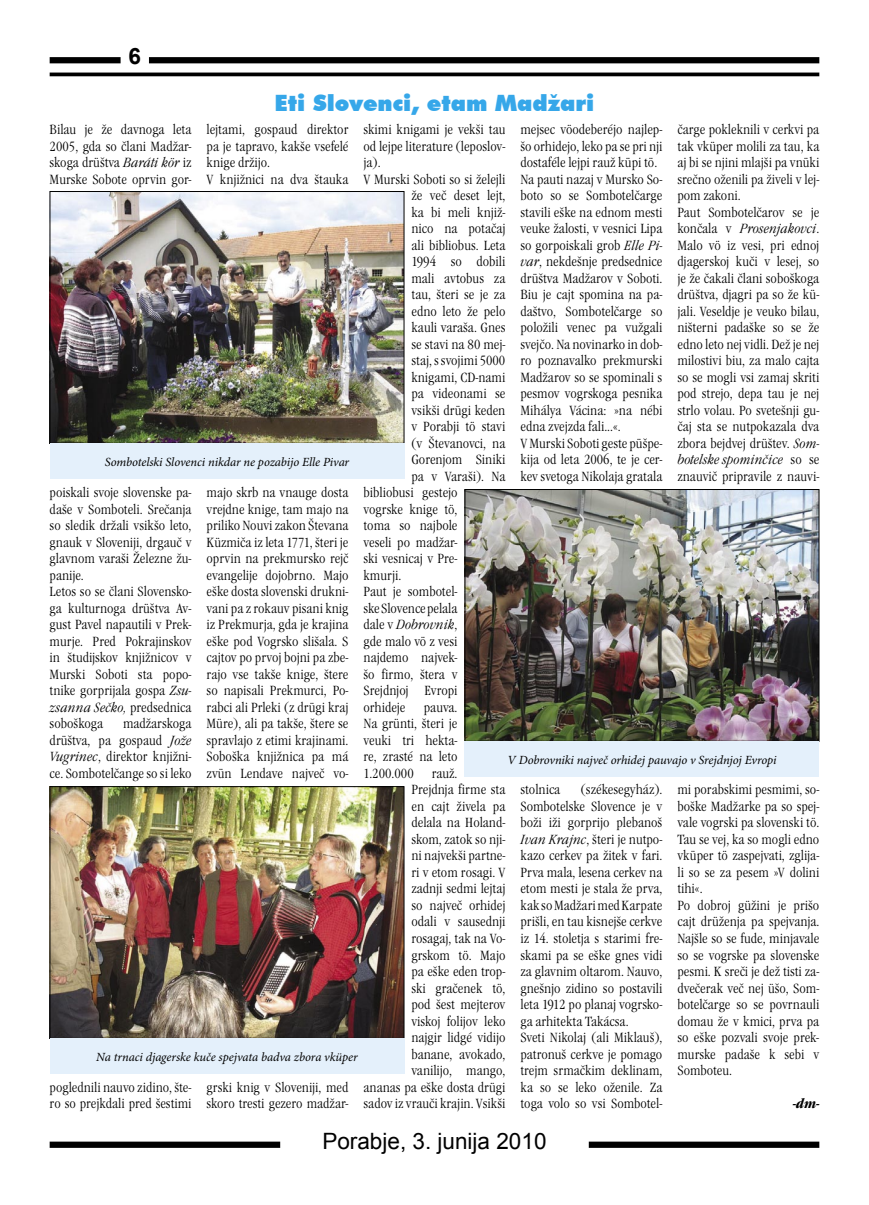
<style>
.page{position:relative;width:869px;height:1205px;background:#fff}
.page>*{position:absolute;margin:0;border:0;box-sizing:border-box;transform-origin:0 0}
.cím{font:900 22.5px "Futura BT";color:#36a7e9}
.t1{font:22.5px "Arial";color:#000}
.t2{font:700 22.5px "Arial";color:#000}
.ujszoveg{font:13.75px/16.5px "Garamond Itc TEE Ligh Cond";color:#000;text-align:justify;scale:1.06 1}
.ujalairas{font:italic 700 condensed 13.75px "Garamond Itc TEE";color:#000;scale:1.06 1}
.szoveg{font:italic 12.5px "Minion Pro";letter-spacing:-.005em;color:#000}
.s1{font-family:"Garamond Itc TEE Ligh Cond Ital"}
</style>
<div class="page">
<div style="left:50px;top:1141px;width:230px;height:7px;background:#000"></div>
<div style="left:588px;top:1141px;width:231px;height:7px;background:#000"></div>
<hr style="left:50px;top:73px;width:769px;height:3px;background:#000">
<div style="left:50px;top:57px;width:70px;height:6px;background:#000"></div>
<div style="left:149px;top:57px;width:670px;height:6px;background:#000"></div>
<img style="left:52px;top:193px;width:350px;height:249px">
<div style="left:50px;top:191px;width:354px;height:253px;border:1px solid #000"></div>
<div style="left:50px;top:444px;width:354px;height:35px;background:#e4f0fb"></div>
<img style="left:466px;top:491px;width:351px;height:248px">
<div style="left:464px;top:489px;width:355px;height:252px;border:1px solid #000"></div>
<div style="left:464px;top:741px;width:355px;height:36px;background:#e4f0fb"></div>
<img style="left:52px;top:788px;width:350px;height:248px">
<div style="left:50px;top:786px;width:354px;height:252px;border:1px solid #000"></div>
<div style="left:50px;top:1038px;width:354px;height:36px;background:#e4f0fb"></div>
<h1 class="t2" style="left:128px;top:41px;width:14px">6</h1>
<p class="cím" style="left:274px;top:90px;width:321px">Eti Slovenci, etam Madžari</p>
<p class="ujszoveg" style="left:520px;top:122px;width:135px">mejsec vöodeberéjo najlep&shy;šo orhidejo, leko pa se pri nji dostaféle lejpi rauž küpi tö.</p>
<p class="ujszoveg" style="left:520px;top:171px;width:135px">Na pauti nazaj v Mursko So&shy;boto so se Sombotelčarge stavili eške na ednom mesti veuke žalosti, v vesnici Lipa so gorpoiskali grob <span class="s1">Elle Pi&shy;var</span>, nekdešnje predsednice drüštva Madžarov v Soboti.<br>Biu je cajt spomina na pa&shy;daštvo, Sombotelčarge so položili venec pa vužgali svejčo. Na novinarko in dob&shy;ro poznavalko prekmurski Madžarov so se spominali s pesmov vogrskoga pesnika Mihálya Vácina: »na nébi edna zvejzda fali...«.</p>
<p class="ujszoveg" style="left:520px;top:435px;width:135px">V Murski Soboti geste püšpe&shy;kija od leta 2006, te je cer&shy;kev svetoga Nikolaja gratala</p>
<p class="ujszoveg" style="left:50px;top:122px;width:135px">Bilau je že davnoga leta 2005, gda so člani Madžar&shy;skoga drüštva <span class="s1">Baráti kör</span> iz Murske Sobote oprvin gor-</p>
<p class="ujszoveg" style="left:206px;top:122px;width:135px">lejtami, gospaud direktor pa je tapravo, kakše vsefelé knige držijo.</p>
<p class="ujszoveg" style="left:206px;top:171px;width:135px">V knjižnici na dva štauka</p>
<p class="ujszoveg" style="left:363px;top:122px;width:135px">skimi knigami je vekši tau od lejpe literature (leposlov&shy;ja).</p>
<p class="ujszoveg" style="left:363px;top:171px;width:135px">V Murski Soboti so si želejli</p>
<p class="ujszoveg" style="left:411px;top:188px;width:90px">že več deset lejt,</p>
<p class="ujszoveg" style="left:411px;top:204px;width:90px">ka bi meli knjiž-</p>
<p class="ujszoveg" style="left:411px;top:221px;width:90px">nico na potačaj</p>
<p class="ujszoveg" style="left:411px;top:237px;width:90px">ali bibliobus. Leta</p>
<p class="ujszoveg" style="left:411px;top:254px;width:90px">1994 so dobili</p>
<p class="ujszoveg" style="left:411px;top:270px;width:90px">mali avtobus za</p>
<p class="ujszoveg" style="left:411px;top:287px;width:90px">tau, šteri se je za</p>
<p class="ujszoveg" style="left:411px;top:303px;width:90px">edno leto že pelo</p>
<p class="ujszoveg" style="left:411px;top:320px;width:90px">kauli varaša. Gnes</p>
<p class="ujszoveg" style="left:411px;top:336px;width:90px">se stavi na 80 mej-</p>
<p class="ujszoveg" style="left:411px;top:353px;width:90px">staj, s svojimi 5000</p>
<p class="ujszoveg" style="left:411px;top:369px;width:90px">knigami, CD-nami</p>
<p class="ujszoveg" style="left:411px;top:386px;width:90px">pa videonami se</p>
<p class="ujszoveg" style="left:411px;top:402px;width:90px">vsikši drügi keden</p>
<p class="ujszoveg" style="left:411px;top:419px;width:90px">v Porabji tö stavi</p>
<p class="ujszoveg" style="left:411px;top:435px;width:90px">(v Števanovci, na</p>
<p class="ujszoveg" style="left:411px;top:452px;width:90px">Gorenjom Siniki</p>
<p class="ujszoveg" style="left:411px;top:468px;width:90px">pa v Varaši). Na</p>
<p class="ujszoveg" style="left:363px;top:485px;width:90px">bibliobusi gestejo</p>
<p class="ujszoveg" style="left:363px;top:501px;width:90px">vogrske knige tö,</p>
<p class="ujszoveg" style="left:363px;top:518px;width:90px">toma so najbole</p>
<p class="ujszoveg" style="left:363px;top:534px;width:90px">veseli po madžar-</p>
<p class="ujszoveg" style="left:363px;top:551px;width:90px">ski vesnicaj v Pre-</p>
<p class="ujszoveg" style="left:363px;top:567px;width:37px">kmurji.</p>
<p class="ujszoveg" style="left:363px;top:584px;width:90px">Paut je sombotel&shy;ske Slovence pelala dale v <span class="s1">Dobrovnik</span>, gde malo vö z vesi najdemo najvek&shy;šo firmo, štera v Srejdnjoj Evropi orhideje</p>
<p class="ujszoveg" style="left:677px;top:122px;width:135px">čarge pokleknili v cerkvi pa tak vküper molili za tau, ka aj bi se njini mlajši pa vnüki srečno oženili pa živeli v lej&shy;pom zakoni.</p>
<p class="ujszoveg" style="left:677px;top:204px;width:135px">Paut Sombotelčarov se je končala v <span class="s1">Prosenjakovci</span>.<br>Malo vö iz vesi, pri ednoj djagerskoj kuči v lesej, so je že čakali člani soboškoga drüštva, djagri pa so že kü&shy;jali. Veseldje je veuko bilau, ništerni padaške so se že edno leto nej vidli. Dež je nej milostivi biu, za malo cajta so se mogli vsi zamaj skriti pod strejo, depa tau je nej strlo volau. Po svetešnji gu&shy;čaj sta se nutpokazala dva zbora bejdvej drüštev. <span class="s1">Som&shy;botelske spominčice</span> so se znauvič pripravile z nauvi-</p>
<p class="szoveg" style="left:105px;top:454px;width:246px">Sombotelski Slovenci nikdar ne pozabijo Elle Pivar</p>
<p class="ujszoveg" style="left:206px;top:485px;width:135px">majo skrb na vnauge dosta vrejdne knige, tam majo na priliko Nouvi zakon Števana Küzmiča iz leta 1771, šteri je oprvin na prekmursko rejč evangelije dojobrno. Majo eške dosta slovenski drukni&shy;vani pa z rokauv pisani knig iz Prekmurja, gda je krajina eške pod Vogrsko slišala. S cajtov po prvoj bojni pa zbe&shy;rajo vse takše knige, štere so napisali Prekmurci, Po&shy;rabci ali Prleki (z drügi kraj Müre), ali pa takše, štere se spravlajo z etimi krajinami.<br>Soboška knjižnica pa má zvün Lendave največ vo-</p>
<p class="ujszoveg" style="left:50px;top:485px;width:135px">poiskali svoje slovenske pa&shy;daše v Somboteli. Srečanja so sledik držali vsikšo leto, gnauk v Sloveniji, drgauč v glavnom varaši Železne žu&shy;panije.</p>
<p class="ujszoveg" style="left:50px;top:584px;width:135px">Letos so se člani Slovensko&shy;ga kulturnoga drüštva Av&shy;gust Pavel napautili v Prek&shy;murje. Pred Pokrajinskov in študijskov knjižnicov v Murski Soboti sta popo&shy;tnike gorprijala gospa <span class="s1">Zsu&shy;zsanna Sečko,</span> predsednica soboškoga</p>
<p class="ujszoveg" style="left:363px;top:699px;width:90px;text-indent:60px">pauva.<br>Na grünti, šteri je veuki tri hekta&shy;re, zrasté na leto 1.200.000</p>
<p class="ujszoveg" style="left:50px;top:716px;width:135px;text-indent:73px">madžarskoga drüštva, pa gospaud <span class="s1">Jože Vugrinec</span>, direktor knjižni&shy;ce. Sombotelčange so si leko</p>
<p class="szoveg" style="left:507px;top:752px;width:270px">V Dobrovniki največ orhidej pauvajo v Srejdnjoj Evropi</p>
<p class="ujszoveg" style="left:431px;top:765px;width:26px">rauž.</p>
<p class="ujszoveg" style="left:411px;top:782px;width:90px">Prejdnja firme sta</p>
<p class="ujszoveg" style="left:411px;top:798px;width:90px">en cajt živela pa</p>
<p class="ujszoveg" style="left:411px;top:815px;width:90px">delala na Holand-</p>
<p class="ujszoveg" style="left:411px;top:831px;width:90px">skom, zatok so nji-</p>
<p class="ujszoveg" style="left:411px;top:848px;width:90px">ni najvekši partne-</p>
<p class="ujszoveg" style="left:411px;top:864px;width:90px">ri v etom rosagi. V</p>
<p class="ujszoveg" style="left:411px;top:881px;width:90px">zadnji sedmi lejtaj</p>
<p class="ujszoveg" style="left:411px;top:897px;width:90px">so največ orhidej</p>
<p class="ujszoveg" style="left:411px;top:914px;width:90px">odali v sausednji</p>
<p class="ujszoveg" style="left:411px;top:930px;width:90px">rosagaj, tak na Vo-</p>
<p class="ujszoveg" style="left:411px;top:947px;width:90px">grskom tö. Majo</p>
<p class="ujszoveg" style="left:411px;top:963px;width:90px">pa eške eden trop-</p>
<p class="ujszoveg" style="left:411px;top:980px;width:90px">ski gračenek tö,</p>
<p class="ujszoveg" style="left:411px;top:996px;width:90px">pod šest mejterov</p>
<p class="ujszoveg" style="left:411px;top:1013px;width:90px">viskoj folijov leko</p>
<p class="ujszoveg" style="left:411px;top:1029px;width:90px">najgir lidgé vidijo</p>
<p class="ujszoveg" style="left:411px;top:1046px;width:90px">banane, avokado,</p>
<p class="ujszoveg" style="left:411px;top:1062px;width:90px">vanilijo, mango,</p>
<p class="ujszoveg" style="left:363px;top:1079px;width:135px">ananas pa eške dosta drügi</p>
<p class="ujszoveg" style="left:363px;top:1095px;width:135px">sadov iz vrauči krajin. Vsikši</p>
<p class="ujszoveg" style="left:520px;top:782px;width:135px;text-indent:60px">(székesegyház).<br>Sombotelske Slovence je v boži iži gorprijo plebanoš <span class="s1">Ivan Krajnc</span>, šteri je nutpo&shy;kazo cerkev pa žitek v fari.<br>Prva mala, lesena cerkev na etom mesti je stala že prva, kak so Madžari med Karpate prišli, en tau kisnejše cerkve iz 14. stoletja s starimi fre&shy;skami pa se eške gnes vidi za glavnim oltarom. Nauvo, gnešnjo zidino so postavili leta 1912 po planaj vogrsko&shy;ga arhitekta Takácsa.</p>
<p class="ujszoveg" style="left:520px;top:1029px;width:135px">Sveti Nikolaj (ali Miklauš), patronuš cerkve je pomago trejm srmačkim deklinam, ka so se leko oženile. Za toga volo so vsi Sombotel-</p>
<p class="ujszoveg" style="left:677px;top:782px;width:135px">mi porabskimi pesmimi, so&shy;boške Madžarke pa so spej&shy;vale vogrski pa slovenski tö.<br>Tau se vej, ka so mogli edno vküper tö zaspejvati, zglija&shy;li so se za pesem »V dolini tihi«.</p>
<p class="ujszoveg" style="left:677px;top:897px;width:135px">Po dobroj güžini je prišo cajt drüženja pa spejvanja.<br>Najšle so se fude, minjavale so se vogrske pa slovenske pesmi. K sreči je dež tisti za&shy;dvečerak več nej üšo, Som&shy;botelčarge so se povrnauli domau že v kmici, prva pa so eške pozvali svoje prek&shy;murske padaše k sebi v Somboteu.</p>
<p class="ujalairas" style="left:792px;top:1095px;width:26px">-dm-</p>
<p class="ujszoveg" style="left:520px;top:782px;width:39px">stolnica</p>
<p class="szoveg" style="left:96px;top:1049px;width:263px">Na trnaci djagerske kuče spejvata badva zbora vküper</p>
<p class="ujszoveg" style="left:50px;top:1079px;width:135px">poglednili nauvo zidino, šte&shy;ro so prejkdali pred šestimi</p>
<p class="ujszoveg" style="left:206px;top:1079px;width:135px">grski knig v Sloveniji, med skoro tresti gezero madžar-</p>
<h1 class="t1" style="left:322px;top:1126px;width:225px">Porabje, 3. junija 2010</h1>
</div>
